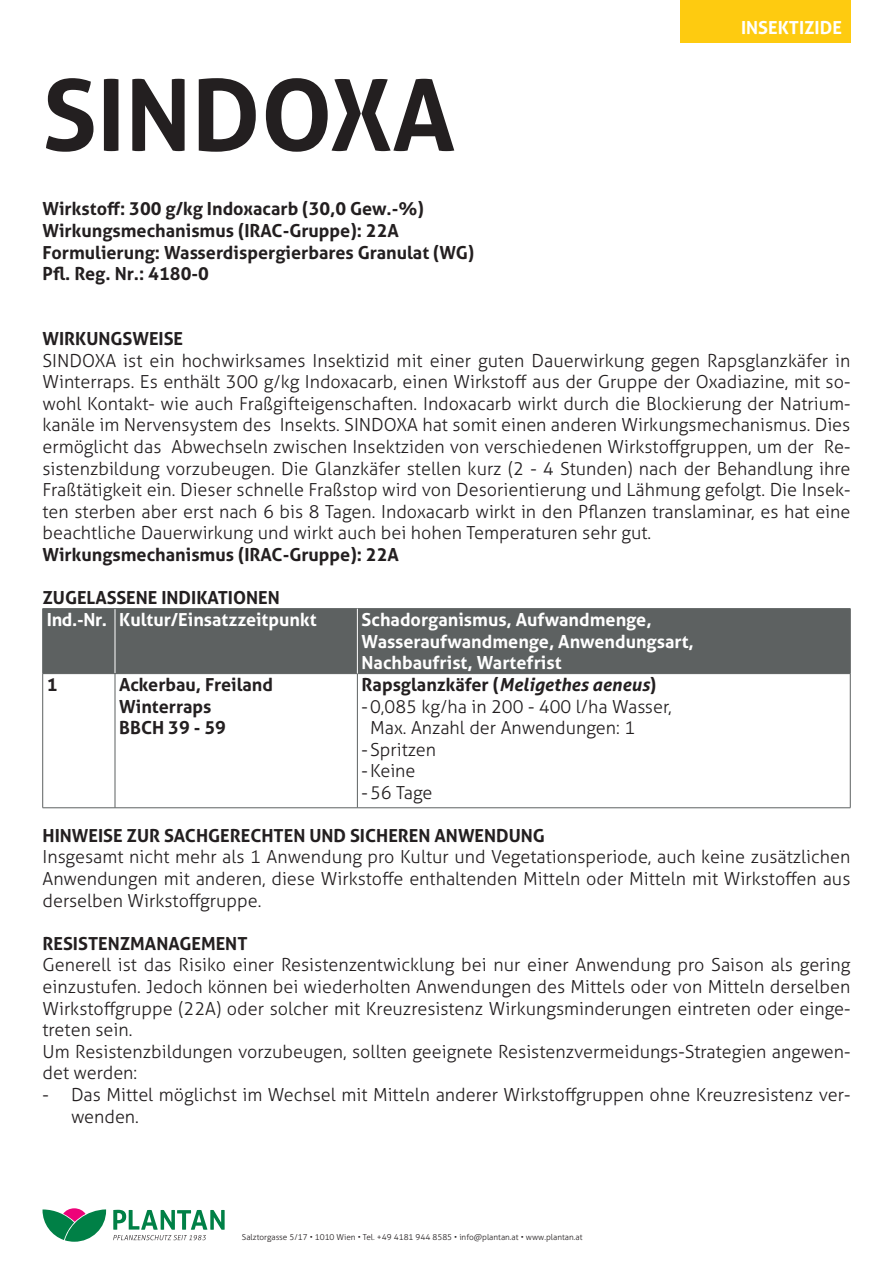
<style>
.page{position:relative;width:893px;height:1263px;background:#fff}
.page>*{position:absolute;margin:0;border:0;box-sizing:border-box;transform-origin:0 0}
.t1{font:700 99px "Aller";color:#231f20}
.t2{font:300 18px/21.6px "Aller";color:#231f20;text-align:justify}
.t3{font:700 18px/21.6px "Aller";color:#231f20}
.t4{font:700 18px/21.6px "Aller";color:#fff}
.t5{font:300 8.25px "Aller";color:#231f20}
.s1{font-style:italic}
</style>
<div class="page">
<div style="left:680px;top:0;width:170px;height:43px;background:#fecb10"></div>
<svg style="left:43px;top:1208px;width:63px;height:34px"></svg>
<svg style="left:113px;top:1210px;width:112px;height:30px"></svg>
<div style="left:43px;top:609px;width:807px;height:64px;background:#5d6161"></div>
<hr style="left:115px;top:609px;width:1px;height:64px;background:#fff">
<hr style="left:43px;top:807px;width:72px;height:1px;background:#5d6161">
<hr style="left:115px;top:807px;width:242px;height:1px;background:#5d6161">
<hr style="left:357px;top:807px;width:493px;height:1px;background:#5d6161">
<hr style="left:43px;top:608px;width:72px;height:1px;background:#5d6161">
<hr style="left:42px;top:609px;width:1px;height:64px;background:#5d6161">
<hr style="left:115px;top:608px;width:242px;height:1px;background:#5d6161">
<hr style="left:357px;top:608px;width:493px;height:1px;background:#5d6161">
<hr style="left:850px;top:609px;width:1px;height:64px;background:#5d6161">
<hr style="left:42px;top:674px;width:1px;height:133px;background:#5d6161">
<hr style="left:850px;top:674px;width:1px;height:133px;background:#5d6161">
<hr style="left:43px;top:673px;width:72px;height:1px;background:#5d6161">
<hr style="left:115px;top:673px;width:242px;height:1px;background:#5d6161">
<hr style="left:115px;top:674px;width:1px;height:133px;background:#5d6161">
<hr style="left:357px;top:673px;width:493px;height:1px;background:#5d6161">
<hr style="left:357px;top:674px;width:1px;height:133px;background:#5d6161">
<hr style="left:357px;top:609px;width:1px;height:64px;background:#fff">
<p class="t1" style="left:43px;top:54px;width:414px">SINDOXA</p>
<p class="t3" style="left:43px;top:198px;width:383px">Wirkstoff: 300 g/kg Indoxacarb (30,0 Gew.-%)</p>
<p class="t3" style="left:43px;top:220px;width:358px">Wirkungsmechanismus (IRAC-Gruppe): 22A</p>
<p class="t3" style="left:43px;top:241px;width:433px">Formulierung: Wasserdispergierbares Granulat (WG)</p>
<p class="t3" style="left:43px;top:263px;width:168px">Pfl. Reg. Nr.: 4180-0</p>
<p class="t4" style="left:741px;top:17px;width:102px">INSEKTIZIDE</p>
<p class="t3" style="left:43px;top:328px;width:142px">WIRKUNGSWEISE</p>
<p class="t2" style="left:43px;top:349px;width:809px">SINDOXA ist ein hochwirksames Insektizid mit einer guten Dauerwirkung gegen Rapsglanzkäfer in Winterraps. Es enthält 300 g/kg Indoxacarb, einen Wirkstoff aus der Gruppe der Oxadiazine, mit so&shy;wohl Kontakt- wie auch Fraßgifteigenschaften. Indoxacarb wirkt durch die Blockierung der Natrium&shy;kanäle im Nervensystem des Insekts. SINDOXA hat somit einen anderen Wirkungsmechanismus. Dies ermöglicht das Abwechseln zwischen Insektziden von verschiedenen Wirkstoffgruppen, um der Re&shy;sistenzbildung vorzubeugen. Die Glanzkäfer stellen kurz (2 - 4 Stunden) nach der Behandlung ihre Fraßtätigkeit ein. Dieser schnelle Fraßstop wird von Desorientierung und Lähmung gefolgt. Die Insek&shy;ten sterben aber erst nach 6 bis 8 Tagen. Indoxacarb wirkt in den Pflanzen translaminar, es hat eine beachtliche Dauerwirkung und wirkt auch bei hohen Temperaturen sehr gut.</p>
<p class="t3" style="left:43px;top:544px;width:358px">Wirkungsmechanismus (IRAC-Gruppe): 22A</p>
<p class="t3" style="left:43px;top:587px;width:239px">ZUGELASSENE INDIKATIONEN</p>
<p class="t4" style="left:47px;top:609px;width:62px">Ind.-Nr.</p>
<p class="t4" style="left:119px;top:609px;width:199px">Kultur/Einsatzzeitpunkt</p>
<p class="t4" style="left:362px;top:609px;width:291px">Schadorganismus, Aufwandmenge,</p>
<p class="t4" style="left:362px;top:630px;width:334px">Wasseraufwandmenge, Anwendungsart,<br>Nachbaufrist, Wartefrist</p>
<p class="t3" style="left:47px;top:674px;width:12px">1</p>
<p class="t3" style="left:119px;top:674px;width:155px">Ackerbau, Freiland<br>Winterraps</p>
<p class="t3" style="left:119px;top:717px;width:108px">BBCH 39 - 59</p>
<p class="t3" style="left:362px;top:674px;width:296px">Rapsglanzkäfer (<span class="s1">Meligethes aeneus</span>)</p>
<p class="t2" style="left:370px;top:695px;width:303px;text-indent:-9px">-0,085 kg/ha in 200 - 400 l/ha Wasser,<br>Max. Anzahl der Anwendungen: 1</p>
<p class="t2" style="left:362px;top:739px;width:76px">-Spritzen</p>
<p class="t2" style="left:362px;top:760px;width:55px">-Keine</p>
<p class="t2" style="left:362px;top:782px;width:72px">-56 Tage</p>
<p class="t3" style="left:43px;top:824px;width:504px">HINWEISE ZUR SACHGERECHTEN UND SICHEREN ANWENDUNG</p>
<p class="t2" style="left:43px;top:846px;width:809px">Insgesamt nicht mehr als 1 Anwendung pro Kultur und Vegetationsperiode, auch keine zusätzlichen Anwendungen mit anderen, diese Wirkstoffe enthaltenden Mitteln oder Mitteln mit Wirkstoffen aus derselben Wirkstoffgruppe.</p>
<p class="t3" style="left:43px;top:932px;width:207px">RESISTENZMANAGEMENT</p>
<p class="t2" style="left:43px;top:954px;width:809px">Generell ist das Risiko einer Resistenzentwicklung bei nur einer Anwendung pro Saison als gering einzustufen. Jedoch können bei wiederholten Anwendungen des Mittels oder von Mitteln derselben Wirkstoffgruppe (22A) oder solcher mit Kreuzresistenz Wirkungsminderungen eintreten oder einge&shy;treten sein.</p>
<p class="t2" style="left:43px;top:1041px;width:809px">Um Resistenzbildungen vorzubeugen, sollten geeignete Resistenzvermeidungs-Strategien angewen&shy;det werden:</p>
<p class="t2" style="left:71px;top:1084px;width:781px;text-indent:-29px">- Das Mittel möglichst im Wechsel mit Mitteln anderer Wirkstoffgruppen ohne Kreuzresistenz ver&shy;wenden.</p>
<p class="t5" style="left:242px;top:1232px;width:342px">Salztorgasse 5/17 • 1010 Wien • Tel. +49 4181 944 8585 • info@plantan.at • www.plantan.at</p>
</div>
